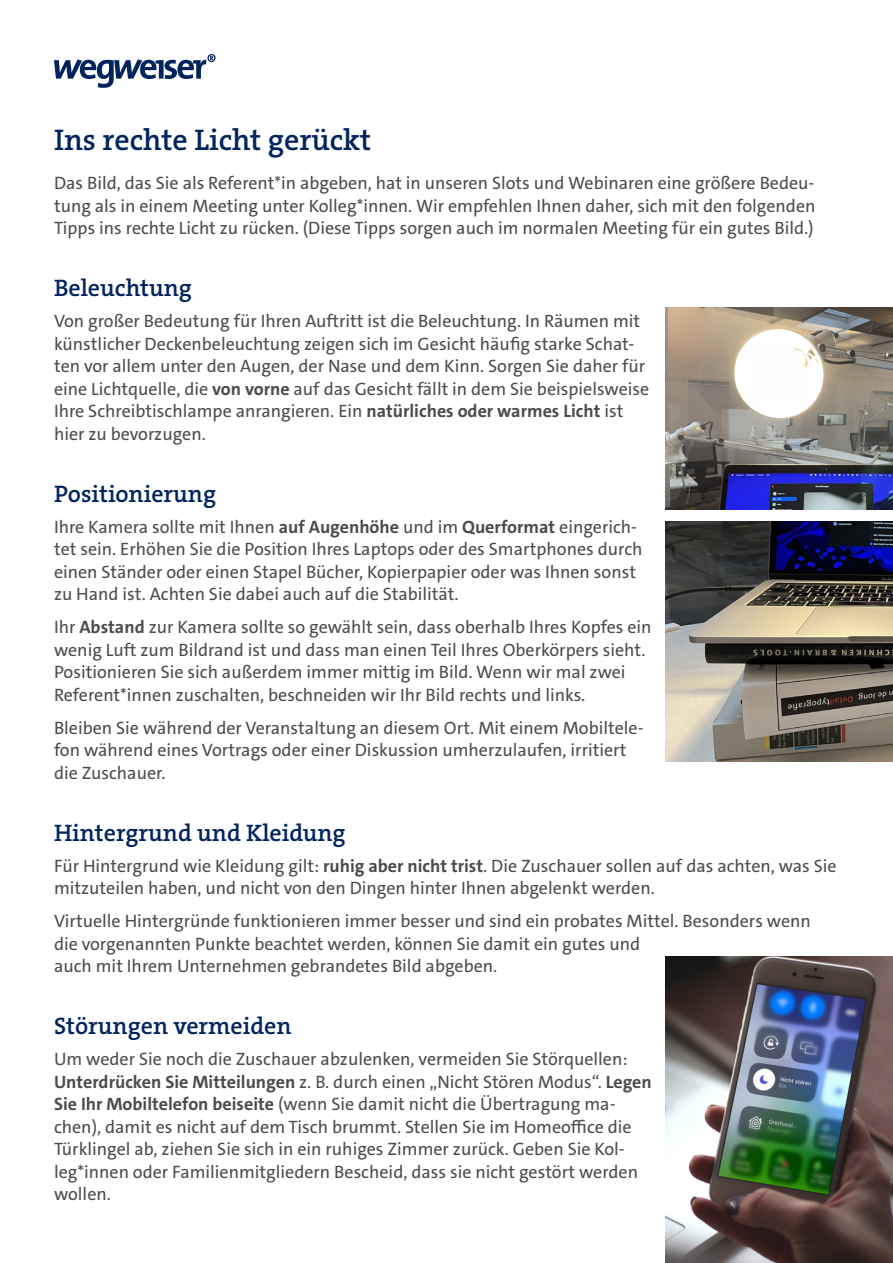
<style>
.page{position:relative;width:893px;height:1263px;background:#fff}
.page>*{position:absolute;margin:0;border:0;box-sizing:border-box;transform-origin:0 0}
.Headline_1{font:600 30px "The Serif B W6";color:#00255d}
.Headline_2{font:600 24px "The Serif B W6";color:#00255d}
.Standard_Fließtext{font:18px/22.5px "The Sans C5";color:#4b4c4d}
.s1{font-weight:700}
</style>
<div class="page">
<svg style="left:54px;top:54px;width:162px;height:34px"></svg>
<img style="left:666px;top:308px;width:227px;height:201px">
<img style="left:666px;top:521px;width:227px;height:241px">
<img style="left:666px;top:957px;width:227px;height:306px">
<p class="Headline_1" style="left:54px;top:120px;width:319px">Ins rechte Licht gerückt</p>
<p class="Standard_Fließtext" style="left:54px;top:172px;width:763px;text-align:justify">Das Bild, das Sie als Referent*in abgeben, hat in unseren Slots und Webinaren eine größere Bedeu&shy;tung als in einem Meeting unter Kolleg*innen. Wir empfehlen Ihnen daher, sich mit den folgenden Tipps ins rechte Licht zu rücken. (Diese Tipps sorgen auch im normalen Meeting für ein gutes Bild.)</p>
<p class="Headline_2" style="left:54px;top:272px;width:139px">Beleuchtung</p>
<p class="Standard_Fließtext" style="left:54px;top:310px;width:597px">Von großer Bedeutung für Ihren Auftritt ist die Beleuchtung. In Räumen mit künstlicher Deckenbeleuchtung zeigen sich im Gesicht häufig starke Schat&shy;ten vor allem unter den Augen, der Nase und dem Kinn. Sorgen Sie daher für eine Lichtquelle, die <span class="s1">von vorne</span> auf das Gesicht fällt in dem Sie beispielsweise Ihre Schreibtischlampe anrangieren. Ein <span class="s1">natürliches oder warmes Licht</span> ist hier zu bevorzugen.</p>
<p class="Headline_2" style="left:54px;top:478px;width:164px">Positionierung</p>
<p class="Standard_Fließtext" style="left:54px;top:515px;width:590px">Ihre Kamera sollte mit Ihnen <span class="s1">auf Augenhöhe</span> und im <span class="s1">Querformat</span> eingerich&shy;tet sein. Erhöhen Sie die Position Ihres Laptops oder des Smartphones durch einen Ständer oder einen Stapel Bücher, Kopierpapier oder was Ihnen sonst zu Hand ist. Achten Sie dabei auch auf die Stabilität.</p>
<p class="Standard_Fließtext" style="left:54px;top:616px;width:599px">Ihr <span class="s1">Abstand</span> zur Kamera sollte so gewählt sein, dass oberhalb Ihres Kopfes ein wenig Luft zum Bildrand ist und dass man einen Teil Ihres Oberkörpers sieht.<br>Positionieren Sie sich außerdem immer mittig im Bild. Wenn wir mal zwei Referent*innen zuschalten, beschneiden wir Ihr Bild rechts und links.</p>
<p class="Standard_Fließtext" style="left:54px;top:717px;width:591px">Bleiben Sie während der Veranstaltung an diesem Ort. Mit einem Mobiltele&shy;fon während eines Vortrags oder einer Diskussion umherzulaufen, irritiert die Zuschauer.</p>
<p class="Headline_2" style="left:54px;top:817px;width:293px">Hintergrund und Kleidung</p>
<p class="Standard_Fließtext" style="left:54px;top:855px;width:784px">Für Hintergrund wie Kleidung gilt: <span class="s1">ruhig aber nicht trist</span>. Die Zuschauer sollen auf das achten, was Sie mitzuteilen haben, und nicht von den Dingen hinter Ihnen abgelenkt werden.</p>
<p class="Standard_Fließtext" style="left:54px;top:910px;width:758px">Virtuelle Hintergründe funktionieren immer besser und sind ein probates Mittel. Besonders wenn die vorgenannten Punkte beachtet werden, können Sie damit ein gutes und<br>auch mit Ihrem Unternehmen gebrandetes Bild abgeben.</p>
<p class="Headline_2" style="left:54px;top:1010px;width:239px">Störungen vermeiden</p>
<p class="Standard_Fließtext" style="left:54px;top:1048px;width:599px">Um weder Sie noch die Zuschauer abzulenken, vermeiden Sie Störquellen:<br><span class="s1">Unterdrücken Sie Mitteilungen</span> z. B. durch einen „Nicht Stören Modus“. <span class="s1">Legen Sie Ihr Mobiltelefon beiseite</span> (wenn Sie damit nicht die Übertragung ma&shy;chen), damit es nicht auf dem Tisch brummt. Stellen Sie im Homeoffice die Türklingel ab, ziehen Sie sich in ein ruhiges Zimmer zurück. Geben Sie Kol&shy;leg*innen oder Familienmitgliedern Bescheid, dass sie nicht gestört werden wollen.</p>
</div>
